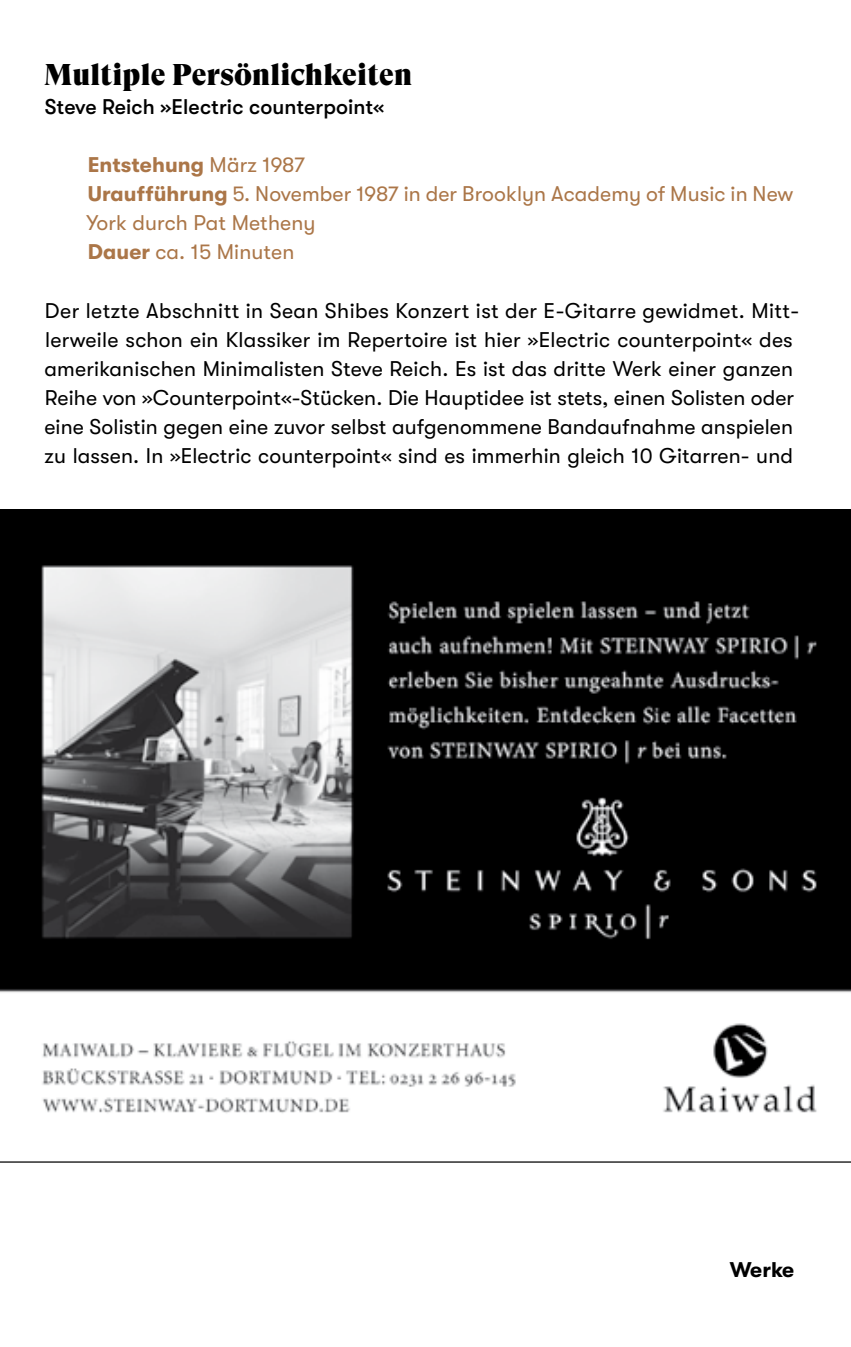
<style>
.page{position:relative;width:851px;height:1347px;background:#fff}
.page>*{position:absolute;margin:0;border:0;box-sizing:border-box;transform-origin:0 0}
.t1{font:30px "GT Super Display Super";letter-spacing:.005em;color:#000}
.t2{font:21.25px/29px "GT Walsheim";letter-spacing:.005em;color:#000}
.t3{font:21.25px/29px "GT Walsheim";letter-spacing:.005em;color:#ab7648}
.t4{font:500 21.25px "GT Walsheim";letter-spacing:.005em;color:#000}
.t5{font:700 21.25px "GT Walsheim";letter-spacing:-.02em;color:#000}
.s1{font-weight:700}
</style>
<div class="page">
<img style="left:0;top:509px;width:850px;height:604px">
<hr style="left:0;top:1161px;width:850px;height:1px;background:#000">
<hr style="left:0;top:510px;width:850px;height:1px;background:#000">
<h1 class="t1" style="left:44px;top:59px;width:370px">Multiple Persönlichkeiten</h1>
<p class="t4" style="left:45px;top:95px;width:340px">Steve Reich »Electric counterpoint«</p>
<p class="t3" style="left:87px;top:151px;width:708px"><span class="s1">Entstehung</span> März 1987<br><span class="s1">Uraufführung</span> 5. November 1987 in der Brooklyn Academy of Music in New York durch Pat Metheny<br><span class="s1">Dauer</span> ca. 15 Minuten</p>
<p class="t2" style="left:44px;top:296px;width:756px">Der letzte Abschnitt in Sean Shibes Konzert ist der E-Gitarre gewidmet. Mitt&shy;lerweile schon ein Klassiker im Repertoire ist hier »Electric counterpoint« des amerikanischen Minimalisten Steve Reich. Es ist das dritte Werk einer ganzen Reihe von »Counterpoint«-Stücken. Die Hauptidee ist stets, einen Solisten oder eine Solistin gegen eine zuvor selbst aufgenommene Bandaufnahme anspielen zu lassen. In »Electric counterpoint« sind es immerhin gleich 10 Gitarren- und</p>
<p class="t5" style="left:729px;top:1257px;width:66px">Werke</p>
</div>
